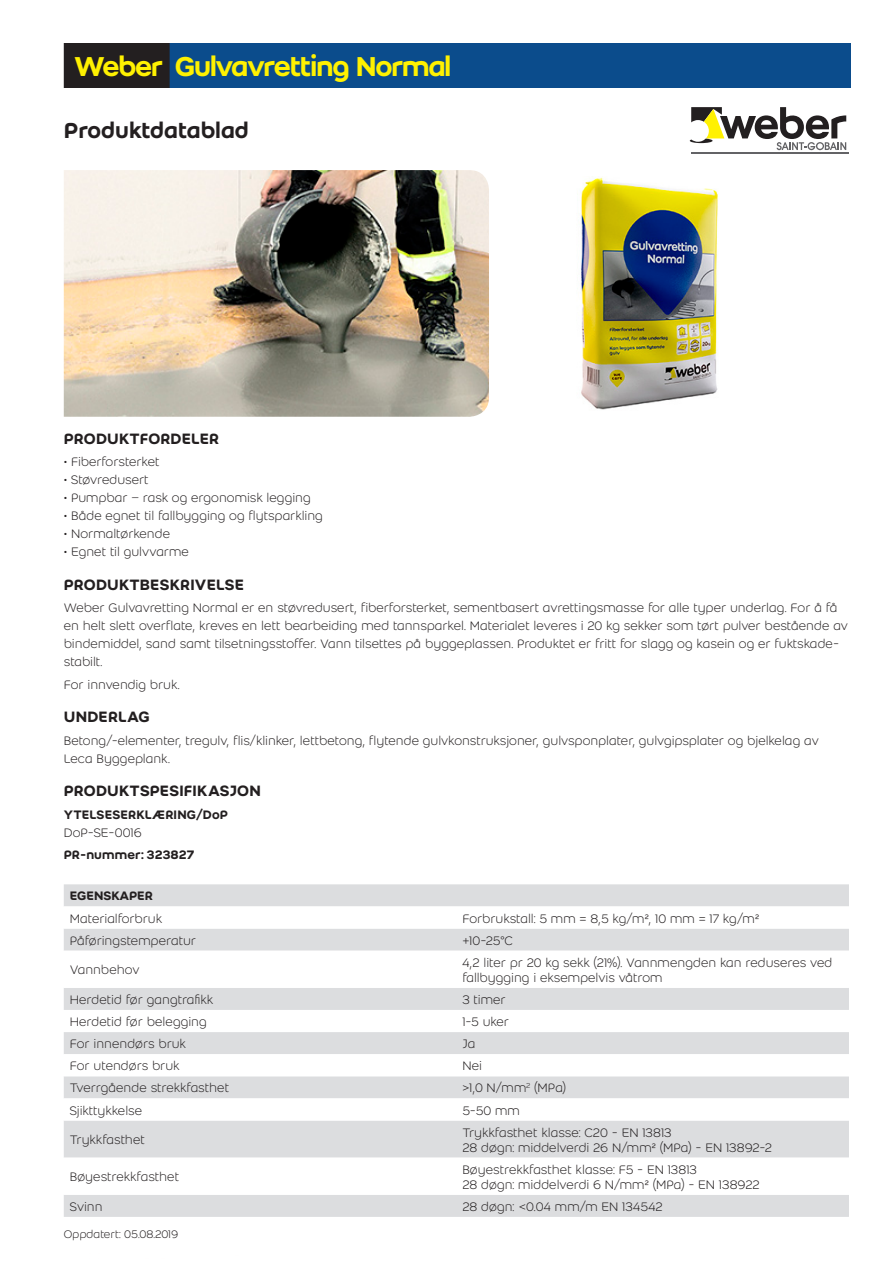
<style>
.page{position:relative;width:893px;height:1263px;background:#fff}
.page>*{position:absolute;margin:0;border:0;box-sizing:border-box;transform-origin:0 0}
.t1{font:30px "Weber Name";letter-spacing:-.005em;color:#fff101}
.t2{font:500 24px "Weber";color:#231f20}
.t3{font:500 16.5px "Weber";letter-spacing:.005em;color:#231f20}
.t4{font:300 13.5px/18px "Weber";letter-spacing:-.005em;color:#231f20}
.t5{font:500 13.5px "Weber";letter-spacing:.005em;color:#231f20}
.t6{font:300 12px "Weber";color:#231f20}
.s1{font-family:"Weber Name Left"}
.s2{font-family:"Weber Name Right"}
</style>
<div class="page">
<div style="left:64px;top:43px;width:786px;height:45px;background:#0b4c8c"></div>
<div style="left:64px;top:39px;width:383px;height:54px;background:#231f20"></div>
<div style="left:170px;top:39px;width:286px;height:54px;background:#0b4c8c"></div>
<div style="left:0;top:88px;width:893px;height:27px;background:#fff"></div>
<div style="left:0;top:9px;width:893px;height:34px;background:#fff"></div>
<img style="left:581px;top:177px;width:137px;height:233px">
<img style="left:64px;top:170px;width:425px;height:247px">
<div style="left:64px;top:884px;width:785px;height:333px;background:#dcdddf"></div>
<svg style="left:64px;top:906px;width:785px;height:289px"></svg>
<hr style="left:691px;top:153px;width:158px;height:1px;background:#636366">
<svg style="left:690px;top:107px;width:156px;height:43px"></svg>
<h1 class="t1" style="left:74px;top:48px;width:383px">Weber <span class="s1">G</span>ulvavretting Norma<span class="s2">l</span></h1>
<h2 class="t2" style="left:64px;top:116px;width:187px">Produktdatablad</h2>
<p class="t3" style="left:64px;top:429px;width:157px">PRODUKTFORDELER</p>
<p class="t4" style="left:64px;top:453px;width:97px">• Fiberforsterket</p>
<p class="t4" style="left:64px;top:471px;width:86px">• Støvredusert</p>
<p class="t4" style="left:64px;top:489px;width:248px">• Pumpbar – rask og ergonomisk legging</p>
<p class="t4" style="left:64px;top:507px;width:261px">• Både egnet til fallbygging og flytsparkling</p>
<p class="t4" style="left:64px;top:525px;width:108px">• Normaltørkende</p>
<p class="t4" style="left:64px;top:543px;width:127px">• Egnet til gulvvarme</p>
<p class="t3" style="left:64px;top:575px;width:182px">PRODUKTBESKRIVELSE</p>
<p class="t4" style="left:64px;top:599px;width:786px">Weber Gulvavretting Normal er en støvredusert, fiberforsterket, sementbasert avrettingsmasse for alle typer underlag. For å få en helt slett overflate, kreves en lett bearbeiding med tannsparkel. Materialet leveres i 20 kg sekker som tørt pulver bestående av bindemiddel, sand samt tilsetningsstoffer. Vann tilsettes på byggeplassen. Produktet er fritt for slagg og kasein og er fuktskade&shy;stabilt.</p>
<p class="t4" style="left:64px;top:675px;width:117px">For innvendig bruk.</p>
<p class="t3" style="left:64px;top:707px;width:88px">UNDERLAG</p>
<p class="t4" style="left:64px;top:731px;width:756px">Betong/-elementer, tregulv, flis/klinker, lettbetong, flytende gulvkonstruksjoner, gulvsponplater, gulvgipsplater og bjelkelag av<br>Leca Byggeplank.</p>
<p class="t3" style="left:64px;top:781px;width:198px">PRODUKTSPESIFIKASJON</p>
<p class="t5" style="left:64px;top:806px;width:166px">YTELSESERKLÆRING/DoP</p>
<p class="t4" style="left:64px;top:823px;width:80px">DoP-SE-0016</p>
<p class="t5" style="left:64px;top:846px;width:132px">PR-nummer: 323827</p>
<p class="t5" style="left:70px;top:888px;width:85px">EGENSKAPER</p>
<p class="t4" style="left:70px;top:909px;width:94px">Materialforbruk</p>
<p class="t4" style="left:462px;top:909px;width:298px">Forbrukstall: 5 mm = 8,5 kg/m², 10 mm = 17 kg/m²</p>
<p class="t4" style="left:70px;top:931px;width:128px">Påføringstemperatur</p>
<p class="t4" style="left:462px;top:931px;width:52px">+10-25°C</p>
<p class="t4" style="left:70px;top:961px;width:71px">Vannbehov</p>
<p class="t4" style="left:462px;top:955px;width:372px;line-height:15px">4,2 liter pr 20 kg sekk (21%). Vannmengden kan reduseres ved fallbygging i eksempelvis våtrom</p>
<p class="t4" style="left:70px;top:991px;width:145px">Herdetid før gangtrafikk</p>
<p class="t4" style="left:462px;top:991px;width:45px">3 timer</p>
<p class="t4" style="left:70px;top:1013px;width:138px">Herdetid før belegging</p>
<p class="t4" style="left:462px;top:1013px;width:48px">1-5 uker</p>
<p class="t4" style="left:70px;top:1035px;width:118px">For innendørs bruk</p>
<p class="t4" style="left:462px;top:1035px;width:15px">Ja</p>
<p class="t4" style="left:70px;top:1057px;width:111px">For utendørs bruk</p>
<p class="t4" style="left:462px;top:1057px;width:21px">Nei</p>
<p class="t4" style="left:70px;top:1079px;width:161px">Tverrgående strekkfasthet</p>
<p class="t4" style="left:462px;top:1079px;width:105px">&gt;1,0 N/mm<sup>2</sup> (MPa)</p>
<p class="t4" style="left:70px;top:1101px;width:74px">Sjikttykkelse</p>
<p class="t4" style="left:462px;top:1101px;width:59px">5-50 mm</p>
<p class="t4" style="left:70px;top:1131px;width:77px">Trykkfasthet</p>
<p class="t4" style="left:462px;top:1125px;width:311px;line-height:15px">Trykkfasthet klasse: C20 - EN 13813<br>28 døgn: middelverdi 26 N/mm² (MPa) - EN 13892-2</p>
<p class="t4" style="left:70px;top:1168px;width:111px">Bøyestrekkfasthet</p>
<p class="t4" style="left:462px;top:1162px;width:299px;line-height:15px">Bøyestrekkfasthet klasse: F5 - EN 13813<br>28 døgn: middelverdi 6 N/mm² (MPa) - EN 138922</p>
<p class="t4" style="left:70px;top:1198px;width:34px">Svinn</p>
<p class="t4" style="left:462px;top:1198px;width:202px">28 døgn: &lt;0.04 mm/m EN 134542</p>
<p class="t6" style="left:64px;top:1227px;width:116px">Oppdatert: 05.08.2019</p>
</div>
